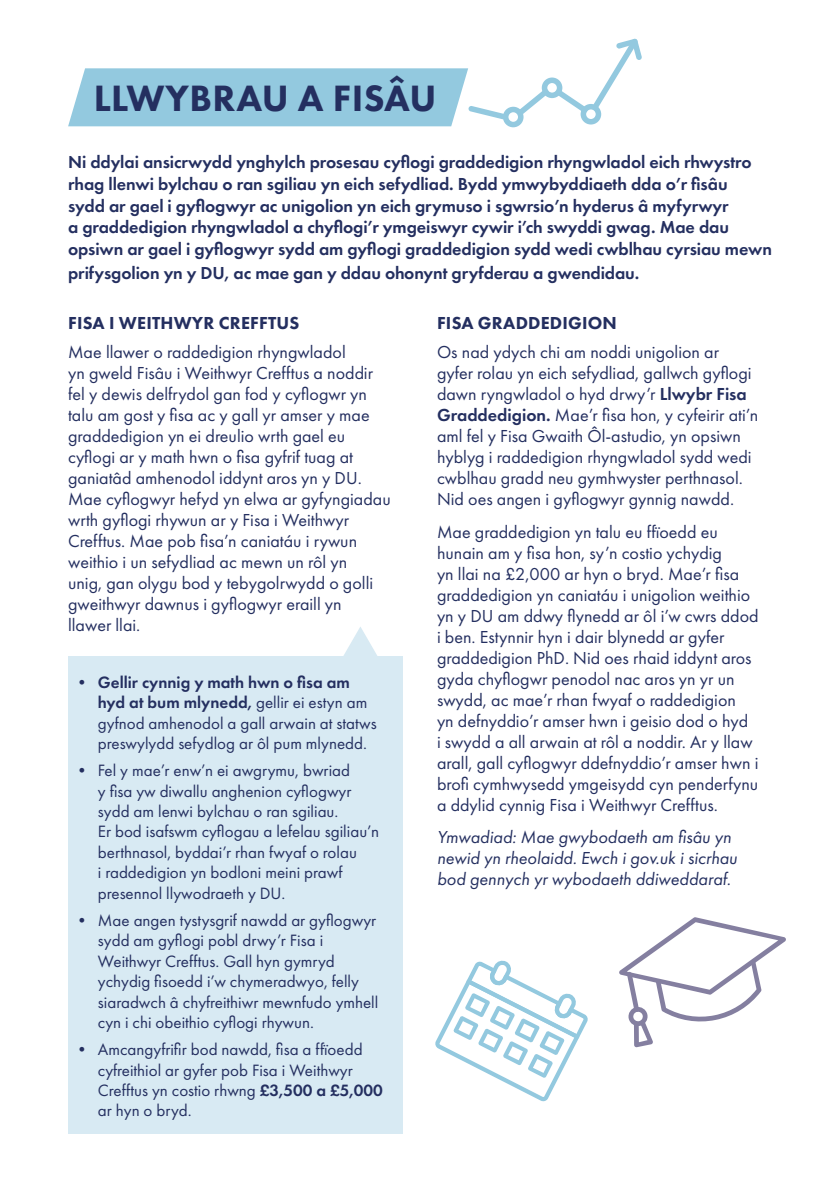
<style>
.page{position:relative;width:840px;height:1191px;background:#fff}
.page>*{position:absolute;margin:0;border:0;box-sizing:border-box;transform-origin:0 0}
.t1{font:800 38px "Futura PT";letter-spacing:.01em;color:#242f60}
.t2{font:18px/21px "Futura PT";color:#242f60}
.t3{font:600 18px/21.6px "Futura PT";letter-spacing:-.005em;color:#242f60}
.t4{font:italic 18px/21px "Futura PT";color:#242f60}
.t5{font:800 18px "Futura PT";letter-spacing:.01em;color:#242f60}
.t6{font:17px/20.4px "Futura PT";color:#242f60}
.s1{font-weight:600}
.s2{font-weight:800}
</style>
<div class="page">
<div style="left:68px;top:656px;width:335px;height:478px;background:#d8eaf3"></div>
<svg style="left:68px;top:39px;width:573px;height:88px"></svg>
<svg style="left:343px;top:627px;width:34px;height:29px"></svg>
<svg style="left:435px;top:960px;width:153px;height:142px"></svg>
<svg style="left:619px;top:917px;width:166px;height:130px"></svg>
<p class="t1" style="left:94px;top:75px;width:344px">LLWYBRAU A FISÂU</p>
<p class="t3" style="left:68px;top:151px;width:705px">Ni ddylai ansicrwydd ynghylch prosesau cyfogi graddedigion rhyngwladol eich rhwystro rhag llenwi bylchau o ran sgiliau yn eich sefydliad. Bydd ymwybyddiaeth dda o’r fsâu<br>sydd ar gael i gyfogwyr ac unigolion yn eich grymuso i sgwrsio’n hyderus â myfyrwyr<br>a graddedigion rhyngwladol a chyfogi’r ymgeiswyr cywir i’ch swyddi gwag. Mae dau opsiwn ar gael i gyfogwyr sydd am gyfogi graddedigion sydd wedi cwblhau cyrsiau mewn</p>
<p class="t3" style="left:68px;top:262px;width:572px">prifysgolion yn y DU, ac mae gan y ddau ohonynt gryfderau a gwendidau.</p>
<p class="t5" style="left:68px;top:311px;width:232px">FISA I WEITHWYR CREFFTUS</p>
<p class="t2" style="left:68px;top:342px;width:324px">Mae llawer o raddedigion rhyngwladol<br>yn gweld Fisâu i Weithwyr Crefftus a noddir fel y dewis delfrydol gan fod y cyfogwr yn talu am gost y fsa ac y gall yr amser y mae graddedigion yn ei dreulio wrth gael eu cyfogi ar y math hwn o fsa gyfrif tuag at ganiatâd amhenodol iddynt aros yn y DU.<br>Mae cyfogwyr hefyd yn elwa ar gyfyngiadau wrth gyfogi rhywun ar y Fisa i Weithwyr Crefftus. Mae pob fsa’n caniatáu i rywun weithio i un sefydliad ac mewn un rôl yn<br>unig, gan olygu bod y tebygolrwydd o golli gweithwyr dawnus i gyfogwyr eraill yn<br>llawer llai.</p>
<p class="t5" style="left:437px;top:311px;width:181px">FISA GRADDEDIGION</p>
<p class="t2" style="left:437px;top:342px;width:323px">Os nad ydych chi am noddi unigolion ar gyfer rolau yn eich sefydliad, gallwch gyfogi dawn ryngwladol o hyd drwy’r <span class="s1">Llwybr Fisa Graddedigion.</span> Mae’r fsa hon, y cyfeirir ati’n aml fel y Fisa Gwaith Ôl-astudio, yn opsiwn hyblyg i raddedigion rhyngwladol sydd wedi cwblhau gradd neu gymhwyster perthnasol.<br>Nid oes angen i gyfogwyr gynnig nawdd.</p>
<p class="t2" style="left:437px;top:521px;width:323px">Mae graddedigion yn talu eu ffïoedd eu hunain am y fsa hon, sy’n costio ychydig<br>yn llai na £2,000 ar hyn o bryd. Mae’r fsa graddedigion yn caniatáu i unigolion weithio yn y DU am ddwy fynedd ar ôl i’w cwrs ddod i ben. Estynnir hyn i dair blynedd ar gyfer graddedigion PhD. Nid oes rhaid iddynt aros gyda chyfogwr penodol nac aros yn yr un swydd, ac mae’r rhan fwyaf o raddedigion<br>yn defnyddio’r amser hwn i geisio dod o hyd<br>i swydd a all arwain at rôl a noddir. Ar y llaw arall, gall cyfogwyr ddefnyddio’r amser hwn i brof cymhwysedd ymgeisydd cyn penderfynu a ddylid cynnig Fisa i Weithwyr Crefftus.</p>
<p class="t4" style="left:437px;top:826px;width:302px">Ymwadiad: Mae gwybodaeth am fsâu yn newid yn rheolaidd. Ewch i gov.uk i sicrhau bod gennych yr wybodaeth ddiweddaraf.</p>
<p class="t6" style="left:98px;top:672px;width:280px;text-indent:-24px"><span class="s2">•</span> <span class="s1">Gellir cynnig y math hwn o fsa am hyd at bum mlynedd,</span> gellir ei estyn am gyfnod amhenodol a gall arwain at statws preswylydd sefydlog ar ôl pum mlynedd.</p>
<p class="t6" style="left:98px;top:760px;width:282px;text-indent:-24px"><span class="s2">•</span> Fel y mae’r enw’n ei awgrymu, bwriad<br>y fsa yw diwallu anghenion cyfogwyr sydd am lenwi bylchau o ran sgiliau.<br>Er bod isafswm cyfogau a lefelau sgiliau’n berthnasol, byddai’r rhan fwyaf o rolau<br>i raddedigion yn bodloni meini prawf presennol llywodraeth y DU.</p>
<p class="t6" style="left:98px;top:910px;width:282px;text-indent:-24px"><span class="s2">•</span> Mae angen tystysgrif nawdd ar gyfogwyr sydd am gyfogi pobl drwy’r Fisa i Weithwyr Crefftus. Gall hyn gymryd ychydig fsoedd i’w chymeradwyo, felly siaradwch â chyfreithiwr mewnfudo ymhell cyn i chi obeithio cyfogi rhywun.</p>
<p class="t6" style="left:98px;top:1039px;width:286px;text-indent:-24px"><span class="s2">•</span> Amcangyfrifr bod nawdd, fsa a ffïoedd cyfreithiol ar gyfer pob Fisa i Weithwyr Crefftus yn costio rhwng <span class="s1">£3,500 a £5,000 </span>ar hyn o bryd.</p>
</div>
